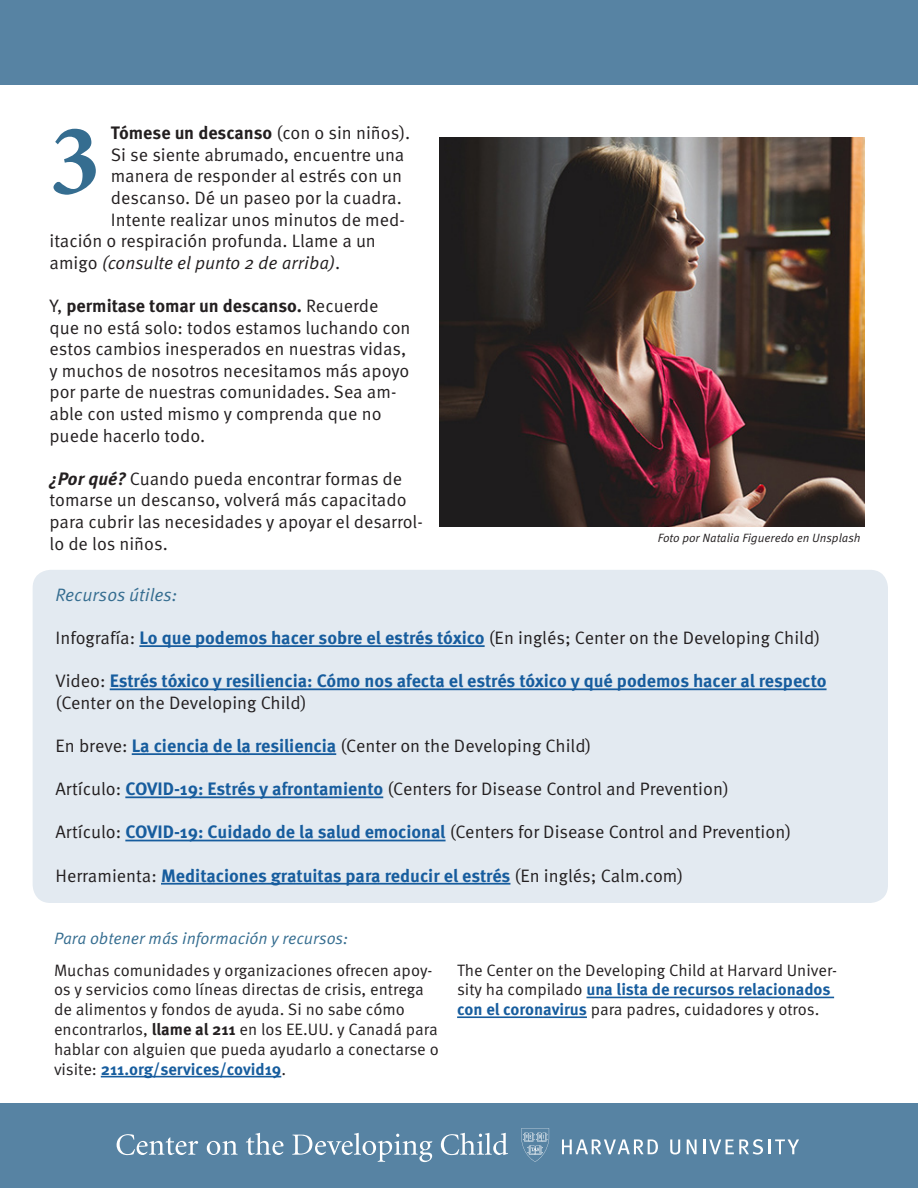
<style>
.page{position:relative;width:918px;height:1188px;background:#fff}
.page>*{position:absolute;margin:0;border:0;box-sizing:border-box;transform-origin:0 0}
.t1{font:700 102px "Minion Pro";color:#356d90}
.t2{font:18px/21.6px "Meta OT Norm";color:#231f20}
.t3{font:700 18px/21.6px "Meta OT";letter-spacing:-.005em;color:#175d9e}
.t4{font:18px "Meta OT Norm Ita";color:#231f20}
.t5{font:700 18px "Meta OT";color:#231f20}
.t6{font:18px "Meta OT Norm Ita";color:#356d90}
.t7{font:16.5px/19.8px "Meta OT Norm";color:#231f20}
.t8{font:16.5px "Meta OT Norm Ita";color:#356d90}
.t9{font:12px "Meta OT Norm Ita";color:#231f20}
.s1{font-family:"Meta OT Norm";font-weight:400}
.s2{font-family:"Meta OT Norm"}
.s3{font-family:"Meta OT";font-weight:700}
.s4{font-family:"Meta OT";font-weight:700;font-style:italic}
.s5{font-family:"Meta OT";font-weight:700;color:#175d9e}
.s6{font-family:"Meta OT Norm";font-weight:400;color:#231f20}
</style>
<div class="page">
<div style="left:33px;top:570px;width:855px;height:333px;background:#e3eaf1;border-radius:18px"></div>
<hr style="left:139px;top:645px;width:346px;height:2px;background:#175d9e">
<hr style="left:110px;top:688px;width:717px;height:2px;background:#175d9e">
<hr style="left:132px;top:753px;width:204px;height:2px;background:#175d9e">
<hr style="left:125px;top:796px;width:258px;height:2px;background:#175d9e">
<hr style="left:125px;top:840px;width:321px;height:1px;background:#175d9e">
<hr style="left:161px;top:883px;width:349px;height:2px;background:#175d9e">
<div style="left:0;top:1104px;width:918px;height:84px;background:#5783a3"></div>
<hr style="left:101px;top:1076px;width:180px;height:1px;background:#175d9e">
<hr style="left:586px;top:997px;width:248px;height:1px;background:#175d9e">
<hr style="left:457px;top:1016px;width:130px;height:2px;background:#175d9e">
<img style="left:440px;top:138px;width:425px;height:389px">
<div style="left:0;top:0;width:918px;height:84px;background:#5783a3"></div>
<svg style="left:521px;top:1128px;width:28px;height:34px"></svg>
<svg style="left:117px;top:1134px;width:81px;height:21px"></svg>
<svg style="left:207px;top:1141px;width:31px;height:14px"></svg>
<svg style="left:246px;top:1133px;width:37px;height:22px"></svg>
<svg style="left:292px;top:1133px;width:140px;height:29px"></svg>
<svg style="left:441px;top:1133px;width:67px;height:22px"></svg>
<svg style="left:562px;top:1139px;width:96px;height:15px"></svg>
<svg style="left:670px;top:1139px;width:10px;height:16px"></svg>
<svg style="left:687px;top:1139px;width:10px;height:15px"></svg>
<svg style="left:703px;top:1139px;width:60px;height:16px"></svg>
<hr style="left:768px;top:1139px;width:3px;height:15px;background:#fff">
<svg style="left:775px;top:1139px;width:24px;height:15px"></svg>
<p class="t1" style="left:50px;top:89px;width:52px">3</p>
<p class="t5" style="left:111px;top:122px;width:301px">Tómese un descanso <span class="s1">(con o sin niños).</span></p>
<p class="t2" style="left:111px;top:144px;width:295px">Si se siente abrumado, encuentre una</p>
<p class="t2" style="left:111px;top:166px;width:293px">manera de responder al estrés con un</p>
<p class="t2" style="left:111px;top:187px;width:292px">descanso. Dé un paseo por la cuadra.</p>
<p class="t2" style="left:111px;top:209px;width:296px">Intente realizar unos minutos de med-</p>
<p class="t2" style="left:50px;top:230px;width:328px">itación o respiración profunda. Llame a un</p>
<p class="t4" style="left:50px;top:252px;width:292px"><span class="s2">amigo</span> (consulte el punto 2 de arriba)<span class="s2">.</span></p>
<p class="t2" style="left:50px;top:295px;width:363px">Y, <span class="s3">permitase tomar un descanso.</span> Recuerde que no está solo: todos estamos luchando con estos cambios inesperados en nuestras vidas, y muchos de nosotros necesitamos más apoyo por parte de nuestras comunidades. Sea am&shy;able con usted mismo y comprenda que no puede hacerlo todo.</p>
<p class="t2" style="left:50px;top:468px;width:375px"><span class="s4">¿Por qué?</span> Cuando pueda encontrar formas de tomarse un descanso, volverá más capacitado para cubrir las necesidades y apoyar el desarrol&shy;lo de los niños.</p>
<p class="t9" style="left:658px;top:530px;width:204px">Foto por Natalia Figueredo en Unsplash</p>
<p class="t6" style="left:56px;top:584px;width:123px">Recursos útiles:</p>
<p class="t2" style="left:56px;top:627px;width:766px">Infografía: <span class="s5">Lo que podemos hacer sobre el estrés tóxico</span> (En inglés; Center on the Developing Child)</p>
<p class="t3" style="left:56px;top:670px;width:773px"><span class="s6">Video:</span> Estrés tóxico y resiliencia: Cómo nos afecta el estrés tóxico y qué podemos hacer al respecto <span class="s6">(Center on the Developing Child)</span></p>
<p class="t2" style="left:56px;top:735px;width:537px">En breve: <span class="s5">La ciencia de la resiliencia</span> (Center on the Developing Child)</p>
<p class="t2" style="left:56px;top:778px;width:675px">Artículo: <span class="s5">COVID-19: Estrés y afrontamiento</span> (Centers for Disease Control and Prevention)</p>
<p class="t2" style="left:56px;top:822px;width:737px">Artículo: <span class="s5">COVID-19: Cuidado de la salud emocional</span> (Centers for Disease Control and Prevention)</p>
<p class="t3" style="left:56px;top:865px;width:629px"><span class="s6">Herramienta:</span> Meditaciones gratuitas para reducir el estrés <span class="s6">(En inglés; Calm.com)</span></p>
<p class="t8" style="left:54px;top:928px;width:296px">Para obtener más información y recursos:</p>
<p class="t7" style="left:54px;top:960px;width:386px">Muchas comunidades y organizaciones ofrecen apoy&shy;os y servicios como líneas directas de crisis, entrega de alimentos y fondos de ayuda. Si no sabe cómo encontrarlos, <span class="s3">llame al 211</span> en los EE.UU. y Canadá para hablar con alguien que pueda ayudarlo a conectarse o visite: <span class="s5">211.org/services/covid19</span>.</p>
<p class="t7" style="left:457px;top:960px;width:382px">The Center on the Developing Child at Harvard Univer&shy;sity ha compilado <span class="s5">una lista de recursos relacionados con el coronavirus</span> para padres, cuidadores y otros.</p>
</div>
